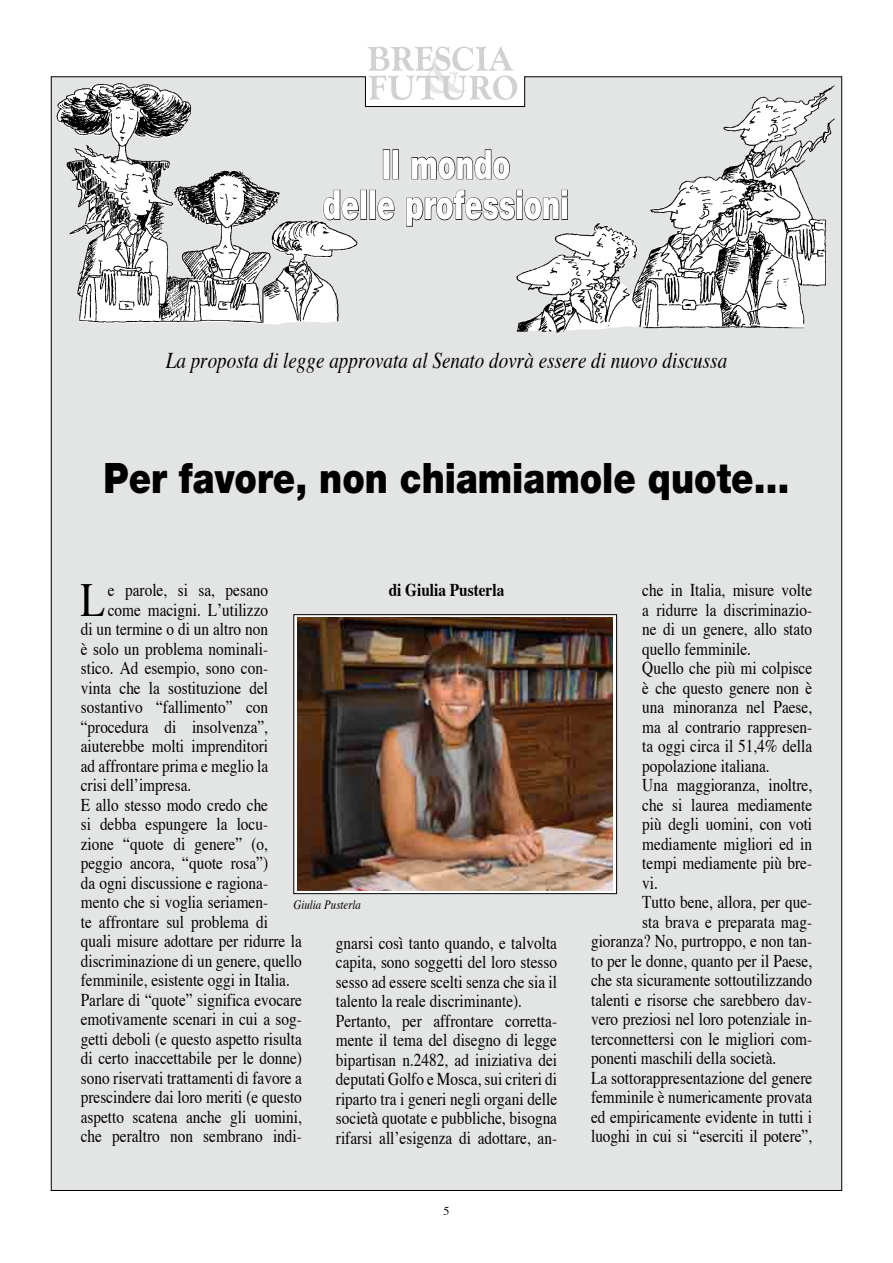
<style>
.page{position:relative;width:893px;height:1263px;background:#fff}
.page>*{position:absolute;margin:0;border:0;box-sizing:border-box;transform-origin:0 0}
.t1{font:47.4px "Times";color:#000;scale:.85 1}
.t2{font:900 42px "Helvetica Neue";color:#000;scale:.85 1}
.t3{font:900 40.5px/40.5px "Helvetica Neue";color:#fff;text-align:center;scale:.7 1}
.t4{font:italic 22.5px "Times";color:#000;scale:.85 1}
.t5{font:18px/19.5px "Times";color:#000;scale:.85 1}
.t6{font:700 18px "Times";color:#000;scale:.85 1}
.t7{font:italic 12.75px "Times";color:#000;scale:.85 1}
.t8{font:12px "Times";color:#000}
</style>
<div class="page">
<div style="left:51px;top:76px;width:791px;height:1115px;background:#e3e4e4"></div>
<svg style="left:367px;top:46px;width:150px;height:54px"></svg>
<img style="left:513px;top:82px;width:326px;height:252px">
<img style="left:54px;top:81px;width:305px;height:249px">
<div style="left:383px;top:149px;width:7px;height:30px;border:1px solid #000"></div>
<div style="left:392px;top:149px;width:7px;height:30px;border:1px solid #000"></div>
<svg style="left:411px;top:149px;width:99px;height:31px"></svg>
<svg style="left:323px;top:190px;width:36px;height:31px"></svg>
<div style="left:360px;top:190px;width:7px;height:30px;border:1px solid #000"></div>
<div style="left:369px;top:190px;width:7px;height:30px;border:1px solid #000"></div>
<svg style="left:377px;top:197px;width:18px;height:24px"></svg>
<svg style="left:406px;top:190px;width:162px;height:37px"></svg>
<svg style="left:296px;top:616px;width:319px;height:276px"></svg>
<div style="left:294px;top:614px;width:323px;height:280px;border:1px solid #000"></div>
<img style="left:298px;top:617px;width:314px;height:274px">
<div style="left:336px;top:583px;width:221px;height:21px;background:#e3e4e4"></div>
<h3 class="t3" style="left:323px;top:144px;width:353px">Il mondo<br>delle professioni</h3>
<p class="t4" style="left:166px;top:346px;width:662px">La proposta di legge approvata al Senato dovrà essere di nuovo discussa</p>
<h2 class="t2" style="left:104px;top:453px;width:808px">Per favore, non chiamiamole quote…</h2>
<p class="t6" style="left:389px;top:578px;width:138px">di Giulia Pusterla</p>
<h1 class="t1" style="left:80px;top:570px;width:31px">L</h1>
<p class="t5" style="left:108px;top:582px;width:190px">e parole, si sa, pesano</p>
<p class="t5" style="left:108px;top:601px;width:190px">come macigni. L’utilizzo</p>
<p class="t5" style="left:81px;top:621px;width:222px">di un termine o di un altro non</p>
<p class="t5" style="left:81px;top:640px;width:222px">è solo un problema nominali-</p>
<p class="t5" style="left:81px;top:660px;width:222px">stico. Ad esempio, sono con-</p>
<p class="t5" style="left:81px;top:679px;width:222px">vinta che la sostituzione del</p>
<p class="t5" style="left:81px;top:699px;width:222px">sostantivo “fallimento” con</p>
<p class="t5" style="left:81px;top:718px;width:222px">“procedura di insolvenza”,</p>
<p class="t5" style="left:81px;top:738px;width:222px">aiuterebbe molti imprenditori</p>
<p class="t5" style="left:81px;top:757px;width:222px">ad affrontare prima e meglio la</p>
<p class="t5" style="left:81px;top:777px;width:131px">crisi dell’impresa.</p>
<p class="t5" style="left:81px;top:796px;width:222px">E allo stesso modo credo che</p>
<p class="t5" style="left:81px;top:816px;width:222px">si debba espungere la locu-</p>
<p class="t5" style="left:81px;top:835px;width:222px">zione “quote di genere” (o,</p>
<p class="t5" style="left:81px;top:855px;width:222px">peggio ancora, “quote rosa”)</p>
<p class="t5" style="left:81px;top:874px;width:222px">da ogni discussione e ragiona-</p>
<p class="t5" style="left:81px;top:893px;width:222px">mento che si voglia seriamen-</p>
<p class="t5" style="left:81px;top:913px;width:222px">te affrontare sul problema di</p>
<p class="t5" style="left:81px;top:932px;width:262px">quali misure adottare per ridurre la</p>
<p class="t5" style="left:81px;top:952px;width:262px">discriminazione di un genere, quello</p>
<p class="t5" style="left:81px;top:971px;width:247px">femminile, esistente oggi in Italia.</p>
<p class="t5" style="left:81px;top:991px;width:262px">Parlare di “quote” significa evocare</p>
<p class="t5" style="left:81px;top:1010px;width:262px">emotivamente scenari in cui a sog-</p>
<p class="t5" style="left:81px;top:1030px;width:262px">getti deboli (e questo aspetto risulta</p>
<p class="t5" style="left:81px;top:1049px;width:262px">di certo inaccettabile per le donne)</p>
<p class="t5" style="left:81px;top:1069px;width:262px">sono riservati trattamenti di favore a</p>
<p class="t5" style="left:81px;top:1088px;width:262px">prescindere dai loro meriti (e questo</p>
<p class="t5" style="left:81px;top:1108px;width:262px">aspetto scatena anche gli uomini,</p>
<p class="t5" style="left:81px;top:1127px;width:262px">che peraltro non sembrano indi-</p>
<p class="t7" style="left:294px;top:897px;width:81px">Giulia Pusterla</p>
<p class="t5" style="left:336px;top:934px;width:262px">gnarsi così tanto quando, e talvolta capita, sono soggetti del loro stesso sesso ad essere scelti senza che sia il talento la reale discriminante).<br>Pertanto, per affrontare corretta&shy;mente il tema del disegno di legge bipartisan n.2482, ad iniziativa dei deputati Golfo e Mosca, sui criteri di riparto tra i generi negli organi delle società quotate e pubbliche, bisogna rifarsi all’esigenza di adottare, an-</p>
<p class="t8" style="left:443px;top:1203px;width:7px">5</p>
<p class="t5" style="left:642px;top:582px;width:201px">che in Italia, misure volte</p>
<p class="t5" style="left:642px;top:601px;width:201px">a ridurre la discriminazio-</p>
<p class="t5" style="left:642px;top:621px;width:201px">ne di un genere, allo stato</p>
<p class="t5" style="left:642px;top:640px;width:129px">quello femminile.</p>
<p class="t5" style="left:642px;top:660px;width:201px">Quello che più mi colpisce</p>
<p class="t5" style="left:642px;top:679px;width:201px">è che questo genere non è</p>
<p class="t5" style="left:642px;top:699px;width:201px">una minoranza nel Paese,</p>
<p class="t5" style="left:642px;top:718px;width:201px">ma al contrario rappresen-</p>
<p class="t5" style="left:642px;top:738px;width:201px">ta oggi circa il 51,4% della</p>
<p class="t5" style="left:642px;top:757px;width:151px">popolazione italiana.</p>
<p class="t5" style="left:642px;top:777px;width:201px">Una maggioranza, inoltre,</p>
<p class="t5" style="left:642px;top:796px;width:201px">che si laurea mediamente</p>
<p class="t5" style="left:642px;top:816px;width:201px">più degli uomini, con voti</p>
<p class="t5" style="left:642px;top:835px;width:201px">mediamente migliori ed in</p>
<p class="t5" style="left:642px;top:855px;width:201px">tempi mediamente più bre-</p>
<p class="t5" style="left:642px;top:874px;width:20px">vi.</p>
<p class="t5" style="left:642px;top:893px;width:201px">Tutto bene, allora, per que-</p>
<p class="t5" style="left:642px;top:913px;width:201px">sta brava e preparata mag-</p>
<p class="t5" style="left:591px;top:932px;width:262px">gioranza? No, purtroppo, e non tan-</p>
<p class="t5" style="left:591px;top:952px;width:262px">to per le donne, quanto per il Paese,</p>
<p class="t5" style="left:591px;top:971px;width:262px">che sta sicuramente sottoutilizzando</p>
<p class="t5" style="left:591px;top:991px;width:262px">talenti e risorse che sarebbero dav-</p>
<p class="t5" style="left:591px;top:1010px;width:262px">vero preziosi nel loro potenziale in-</p>
<p class="t5" style="left:591px;top:1030px;width:262px">terconnettersi con le migliori com-</p>
<p class="t5" style="left:591px;top:1049px;width:219px">ponenti maschili della società.</p>
<p class="t5" style="left:591px;top:1069px;width:262px">La sottorappresentazione del genere</p>
<p class="t5" style="left:591px;top:1088px;width:262px">femminile è numericamente provata</p>
<p class="t5" style="left:591px;top:1108px;width:262px">ed empiricamente evidente in tutti i</p>
<p class="t5" style="left:591px;top:1127px;width:262px">luoghi in cui si “eserciti il potere”,</p>
</div>
